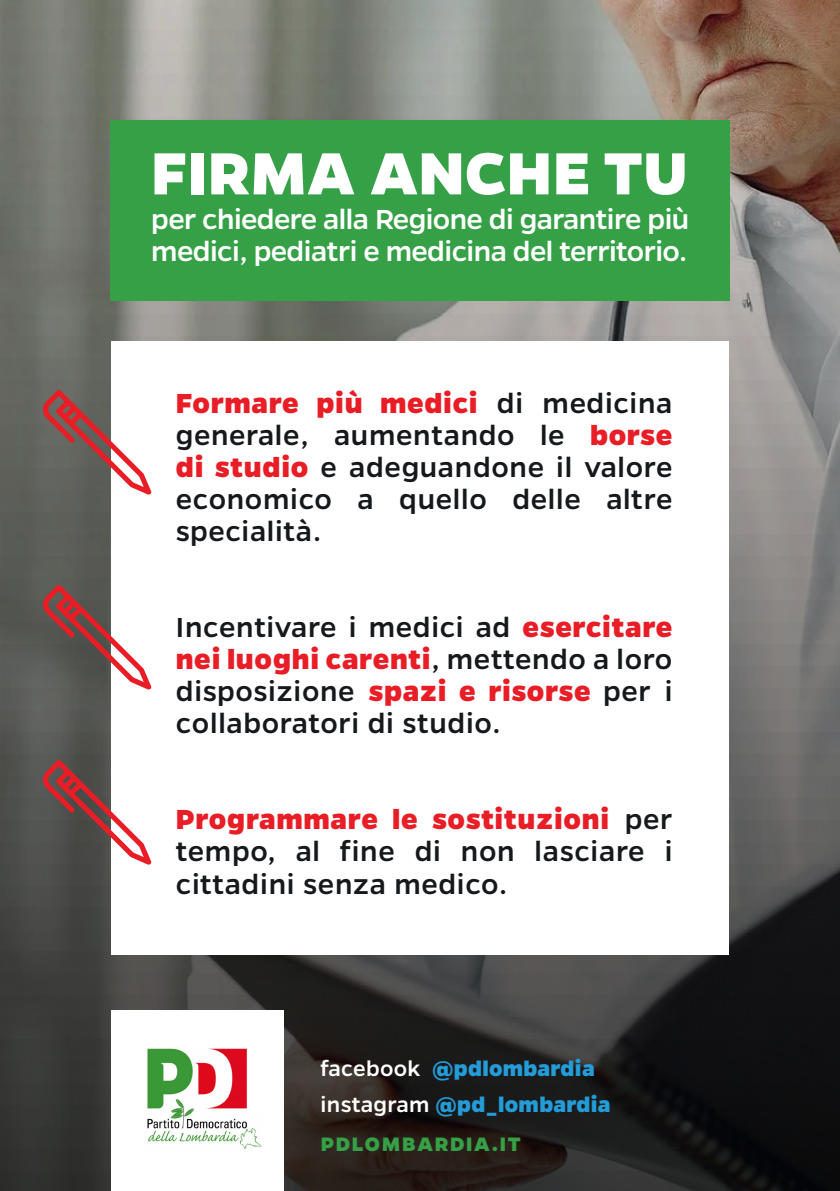
<style>
.page{position:relative;width:840px;height:1191px;background:#fff}
.page>*{position:absolute;margin:0;border:0;box-sizing:border-box;transform-origin:0 0}
.t1{font:800 67.2px "Gentona";letter-spacing:.01em;color:#fff}
.t2{font:500 31.2px/32px "Gentona";letter-spacing:.02em;color:#15191c;text-align:justify}
.t3{font:500 31.2px "Gentona";letter-spacing:-.02em;color:#fff}
.t4{font:800 24px "Gentona";letter-spacing:.01em;color:#239cd8}
.t5{font:800 22px "Gentona";letter-spacing:.075em;color:#36a047}
.s1{font-weight:800;color:#e91d26}
.s2{font-weight:500;color:#fff}
</style>
<div class="page">
<img style="left:0;top:0;width:839px;height:1191px">
<div style="left:111px;top:341px;width:617px;height:613px;background:#fff"></div>
<div style="left:110px;top:120px;width:619px;height:180px;background:#36a047"></div>
<div style="left:111px;top:1011px;width:172px;height:180px;background:#fff"></div>
<svg style="left:43px;top:389px;width:108px;height:106px"></svg>
<svg style="left:43px;top:584px;width:108px;height:106px"></svg>
<svg style="left:43px;top:759px;width:108px;height:106px"></svg>
<img style="left:147px;top:1048px;width:115px;height:101px">
<p class="t1" style="left:151px;top:134px;width:537px">FIRMA ANCHE TU</p>
<p class="t3" style="left:151px;top:201px;width:539px">per chiedere alla Regione di garantire più</p>
<p class="t3" style="left:151px;top:233px;width:537px">medici, pediatri e medicina del territorio.</p>
<p class="t2" style="left:176px;top:387px;width:497px"><span class="s1">Formare più medici</span> di medicina generale, aumentando le <span class="s1">borse di studio</span> e adeguandone il valore economico a quello delle altre specialità.</p>
<p class="t2" style="left:176px;top:611px;width:497px">Incentivare i medici ad <span class="s1">esercitare nei luoghi carenti</span>, mettendo a loro disposizione <span class="s1">spazi e risorse</span> per i collaboratori di studio.</p>
<p class="t2" style="left:176px;top:803px;width:497px"><span class="s1">Programmare le sostituzioni</span> per tempo, al fine di non lasciare i cittadini senza medico.</p>
<p class="t4" style="left:320px;top:1054px;width:275px"><span class="s2">facebook</span> @pdlombardia</p>
<p class="t4" style="left:320px;top:1090px;width:291px"><span class="s2">instagram</span> @pd_lombardia</p>
<p class="t5" style="left:320px;top:1131px;width:201px">PDLOMBARDIA.IT</p>
</div>
